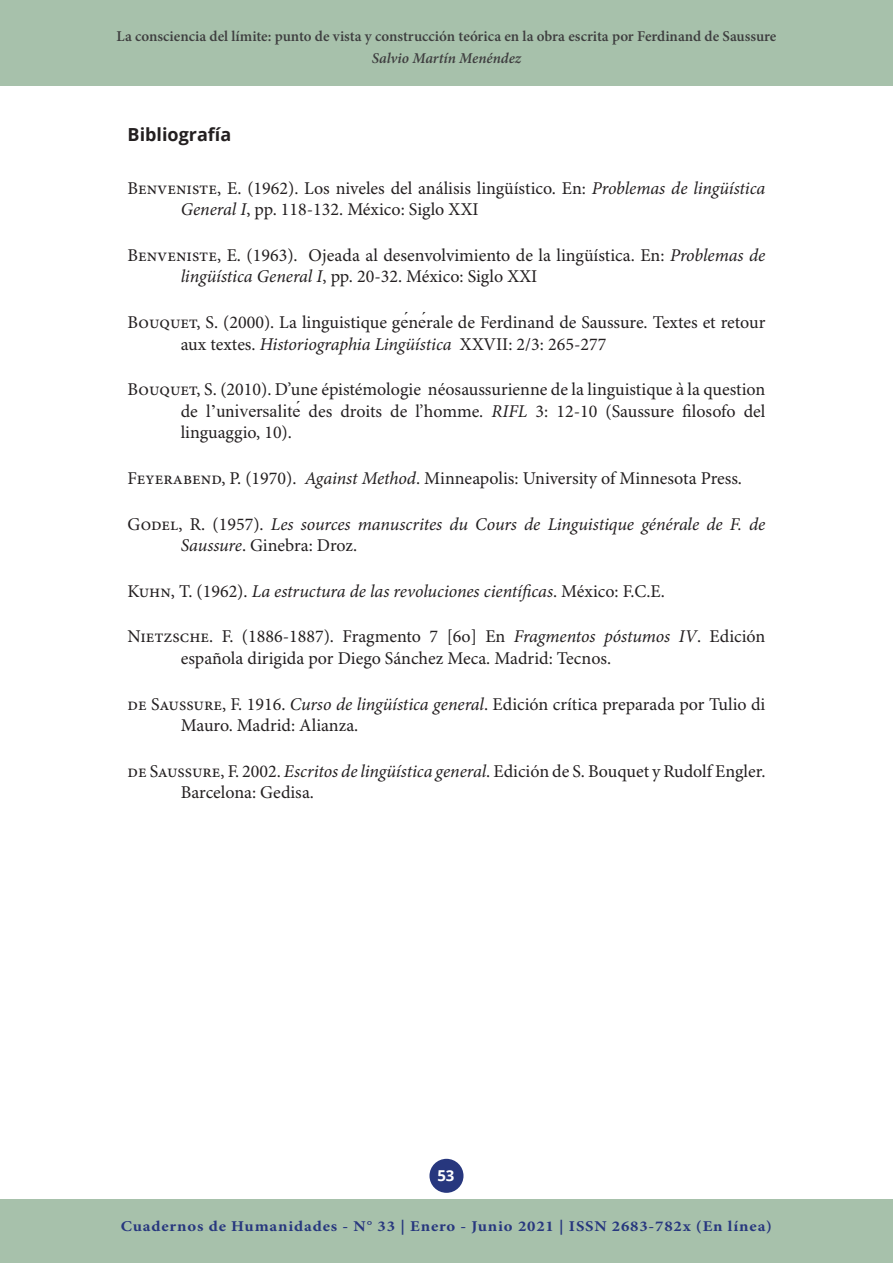
<style>
.page{position:relative;width:893px;height:1263px;background:#fff}
.page>*{position:absolute;margin:0;border:0;box-sizing:border-box;transform-origin:0 0}
.BIBLIOGRAFIA{font:18px/21.6px "Minion Pro";color:#231f20}
.BIBLIOGRAFIA-2{font:italic 18px/21.6px "Minion Pro";letter-spacing:-.005em;color:#231f20}
.SUBTITULO{font:700 18px "Open Sans";color:#231f20}
.t1{font:600 15px "Minion Pro";color:#3e3e3f}
.t2{font:700 15px "Minion Pro";letter-spacing:.05em;color:#27377e;scale:1.11 1}
.t3{font:italic 600 15px "Minion Pro";color:#3e3e3f}
.t4{font:700 15px "Open Sans";color:#fff}
.s1{font-style:italic}
.s2{font-family:"Times New Roman"}
.s3{font-style:normal}
</style>
<div class="page">
<div style="left:429px;top:1159px;width:34px;height:34px;background:#27377e;border-radius:50%"></div>
<div style="left:0;top:0;width:893px;height:85px;background:#a7c1ab"></div>
<div style="left:0;top:1199px;width:893px;height:64px;background:#a7c1ab"></div>
<p class="t1" style="left:117px;top:26px;width:661px">La consciencia del límite: punto de vista y construcción teórica en la obra escrita por Ferdinand de Saussure</p>
<p class="t3" style="left:372px;top:48px;width:151px">Salvio Martín Menéndez</p>
<p class="SUBTITULO" style="left:128px;top:122px;width:105px">Bibliografía</p>
<p class="BIBLIOGRAFIA" style="left:181px;top:178px;width:586px;text-indent:-53px">Benveniste, E. (1962). Los niveles del análisis lingüístico. En: <span class="s1">Problemas de lingüística<br>General I</span>, pp. 118-132. México: Siglo XXI</p>
<p class="BIBLIOGRAFIA" style="left:181px;top:245px;width:586px;text-indent:-53px">Benveniste, E. (1963). Ojeada al desenvolvimiento de la lingüística. En: <span class="s1">Problemas de lingüística General I</span>, pp. 20-32. México: Siglo XXI</p>
<p class="BIBLIOGRAFIA" style="left:181px;top:312px;width:586px;text-indent:-53px">Bouquet, S. (2000). La linguistique g<span class="s2">é</span>n<span class="s2">é</span>rale de Ferdinand de Saussure. Textes et retour aux textes. <span class="s1">Historiographia Lingüística</span> XXVII: 2/3: 265-277</p>
<p class="BIBLIOGRAFIA" style="left:181px;top:379px;width:586px;text-align:justify;text-indent:-53px">Bouquet, S. (2010). D’une épistémologie néosaussurienne de la linguistique <span class="s2">à</span> la question de l<span class="s2">’universalité</span> des droits de l’homme. <span class="s1">RIFL</span> 3: 12-10 (Saussure filosofo del linguaggio, 10).</p>
<p class="BIBLIOGRAFIA" style="left:128px;top:468px;width:616px">Feyerabend, P. (1970). <span class="s1">Against Method</span>. Minneapolis: University of Minnesota Press.</p>
<p class="BIBLIOGRAFIA-2" style="left:181px;top:513px;width:586px;text-indent:-53px"><span class="s3">Godel, R. (1957).</span> Les sources manuscrites du Cours de Linguistique générale de F. de<br>Saussure<span class="s3">. Ginebra: Droz.</span></p>
<p class="BIBLIOGRAFIA-2" style="left:128px;top:580px;width:539px"><span class="s3">Kuhn, T. (1962).</span> La estructura de las revoluciones científicas<span class="s3">. México: F.C.E.</span></p>
<p class="BIBLIOGRAFIA" style="left:181px;top:627px;width:586px;text-indent:-53px">Nietzsche. F. (1886-1887). Fragmento 7 [6o] En <span class="s1">Fragmentos póstumos IV</span>. Edición española dirigida por Diego Sánchez Meca. Madrid: Tecnos.</p>
<p class="BIBLIOGRAFIA" style="left:181px;top:694px;width:586px;text-indent:-53px">de Saussure, F. 1916. <span class="s1">Curso de lingüística general</span>. Edición crítica preparada por Tulio di<br>Mauro. Madrid: Alianza.</p>
<p class="BIBLIOGRAFIA" style="left:181px;top:761px;width:586px;text-indent:-53px">de Saussure, F. 2002. <span class="s1">Escritos de lingüística general</span>. Edición de S. Bouquet y Rudolf Engler.<br>Barcelona: Gedisa.</p>
<p class="t4" style="left:437px;top:1165px;width:19px">53</p>
<p class="t2" style="left:121px;top:1216px;width:588px">Cuadernos de Humanidades - N° 33 | Enero - Junio 2021 | ISSN 2683-782x (En línea)</p>
</div>
